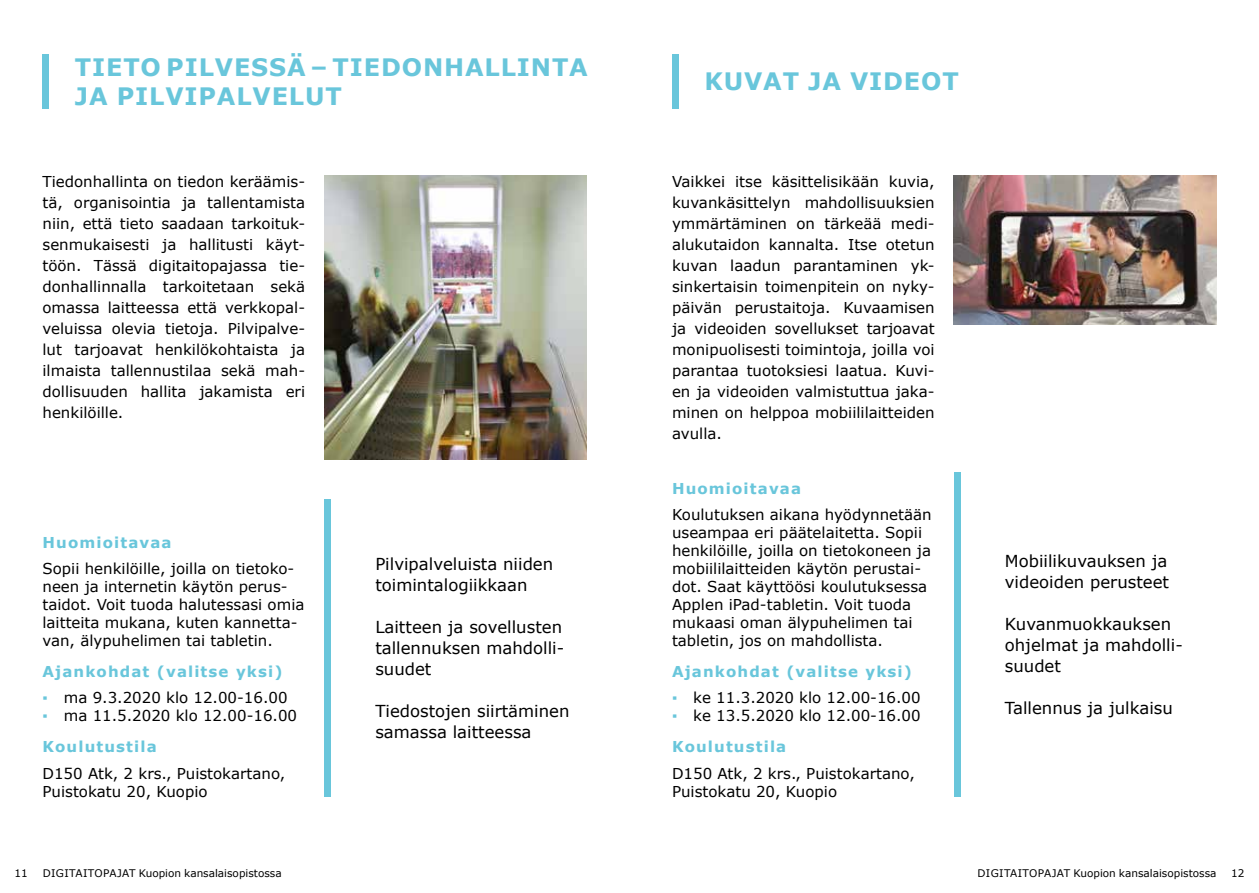
<style>
.page{position:relative;width:1259px;height:893px;background:#fff}
.page>*{position:absolute;margin:0;border:0;box-sizing:border-box;transform-origin:0 0}
.t1{font:700 24px/28.8px "Verdana";letter-spacing:.035em;color:#69c6db}
.t2{font:16.5px/21px "Verdana";color:#000}
.t3{font:15px/21px "Verdana";color:#000}
.t4{font:700 15px "Verdana";letter-spacing:.075em;color:#69c6db}
.t5{font:10.5px "Verdana";color:#000}
.s1{color:#69c6db}
.s2{font-weight:700;color:#69c6db}
</style>
<div class="page">
<div style="left:954px;top:472px;width:6px;height:324px;background:#69c6db"></div>
<div style="left:672px;top:54px;width:7px;height:54px;background:#69c6db"></div>
<div style="left:324px;top:500px;width:7px;height:296px;background:#69c6db"></div>
<div style="left:43px;top:54px;width:6px;height:54px;background:#69c6db"></div>
<img style="left:954px;top:176px;width:262px;height:149px">
<img style="left:324px;top:176px;width:263px;height:283px">
<h1 class="t1" style="left:75px;top:52px;width:514px">TIETO PILVESSÄ – TIEDONHALLINTA<br>JA PILVIPALVELUT</h1>
<p class="t3" style="left:43px;top:171px;width:264px;text-align:justify">Tiedonhallinta on tiedon keräämis&shy;tä, organisointia ja tallentamista niin, että tieto saadaan tarkoituk&shy;senmukaisesti ja hallitusti käyt&shy;töön. Tässä digitaitopajassa tie&shy;donhallinnalla tarkoitetaan sekä omassa laitteessa että verkkopal&shy;veluissa olevia tietoja. Pilvipalve&shy;lut tarjoavat henkilökohtaista ja ilmaista tallennustilaa sekä mah&shy;dollisuuden hallita jakamista eri henkilöille.</p>
<p class="t4" style="left:43px;top:531px;width:130px">Huomioitavaa</p>
<p class="t3" style="left:43px;top:559px;width:263px;line-height:18px">Sopii henkilöille, joilla on tietoko&shy;neen ja internetin käytön perus&shy;taidot. Voit tuoda halutessasi omia laitteita mukana, kuten kannetta&shy;van, älypuhelimen tai tabletin.</p>
<p class="t4" style="left:43px;top:661px;width:241px">Ajankohdat (valitse yksi)</p>
<p class="t3" style="left:43px;top:687px;width:247px"><span class="s1">▪</span> ma 9.3.2020 klo 12.00-16.00</p>
<p class="t3" style="left:43px;top:700px;width:256px;line-height:30.8px"><span class="s1">▪</span> ma 11.5.2020 klo 12.00-16.00<br><span class="s2">Koulutustila</span></p>
<p class="t3" style="left:43px;top:764px;width:244px;line-height:18px">D150 Atk, 2 krs., Puistokartano,<br>Puistokatu 20, Kuopio</p>
<p class="t2" style="left:375px;top:554px;width:179px">Pilvipalveluista niiden toimintalogiikkaan</p>
<p class="t2" style="left:375px;top:617px;width:190px">Laitteen ja sovellusten tallennuksen mahdolli&shy;suudet</p>
<p class="t2" style="left:375px;top:701px;width:196px">Tiedostojen siirtäminen samassa laitteessa</p>
<h1 class="t1" style="left:704px;top:67px;width:256px">KUVAT JA VIDEOT</h1>
<p class="t3" style="left:672px;top:171px;width:264px;text-align:justify">Vaikkei itse käsittelisikään kuvia, kuvankäsittelyn mahdollisuuksien ymmärtäminen on tärkeää medi&shy;alukutaidon kannalta. Itse otetun kuvan laadun parantaminen yk&shy;sinkertaisin toimenpitein on nyky&shy;päivän perustaitoja. Kuvaamisen ja videoiden sovellukset tarjoavat monipuolisesti toimintoja, joilla voi parantaa tuotoksiesi laatua. Kuvi&shy;en ja videoiden valmistuttua jaka&shy;minen on helppoa mobiililaitteiden avulla.</p>
<p class="t4" style="left:672px;top:477px;width:130px">Huomioitavaa</p>
<p class="t3" style="left:672px;top:505px;width:261px;line-height:18px">Koulutuksen aikana hyödynnetään useampaa eri päätelaitetta. Sopii henkilöille, joilla on tietokoneen ja mobiililaitteiden käytön perustai&shy;dot. Saat käyttöösi koulutuksessa Applen iPad-tabletin. Voit tuoda mukaasi oman älypuhelimen tai tabletin, jos on mahdollista.</p>
<p class="t4" style="left:672px;top:661px;width:241px">Ajankohdat (valitse yksi)</p>
<p class="t3" style="left:672px;top:687px;width:250px"><span class="s1">▪</span> ke 11.3.2020 klo 12.00-16.00</p>
<p class="t3" style="left:672px;top:700px;width:250px;line-height:30.8px"><span class="s1">▪</span> ke 13.5.2020 klo 12.00-16.00<br><span class="s2">Koulutustila</span></p>
<p class="t3" style="left:672px;top:764px;width:244px;line-height:18px">D150 Atk, 2 krs., Puistokartano,<br>Puistokatu 20, Kuopio</p>
<p class="t2" style="left:1005px;top:551px;width:166px">Mobiilikuvauksen ja videoiden perusteet</p>
<p class="t2" style="left:1005px;top:614px;width:179px">Kuvanmuokkauksen ohjelmat ja mahdolli&shy;suudet</p>
<p class="t2" style="left:1005px;top:698px;width:170px">Tallennus ja julkaisu</p>
<p class="t5" style="left:15px;top:866px;width:15px">11</p>
<p class="t5" style="left:43px;top:866px;width:240px">DIGITAITOPAJAT Kuopion kansalaisopistossa</p>
<p class="t5" style="left:977px;top:866px;width:240px">DIGITAITOPAJAT Kuopion kansalaisopistossa</p>
<p class="t5" style="left:1231px;top:866px;width:15px">12</p>
</div>
